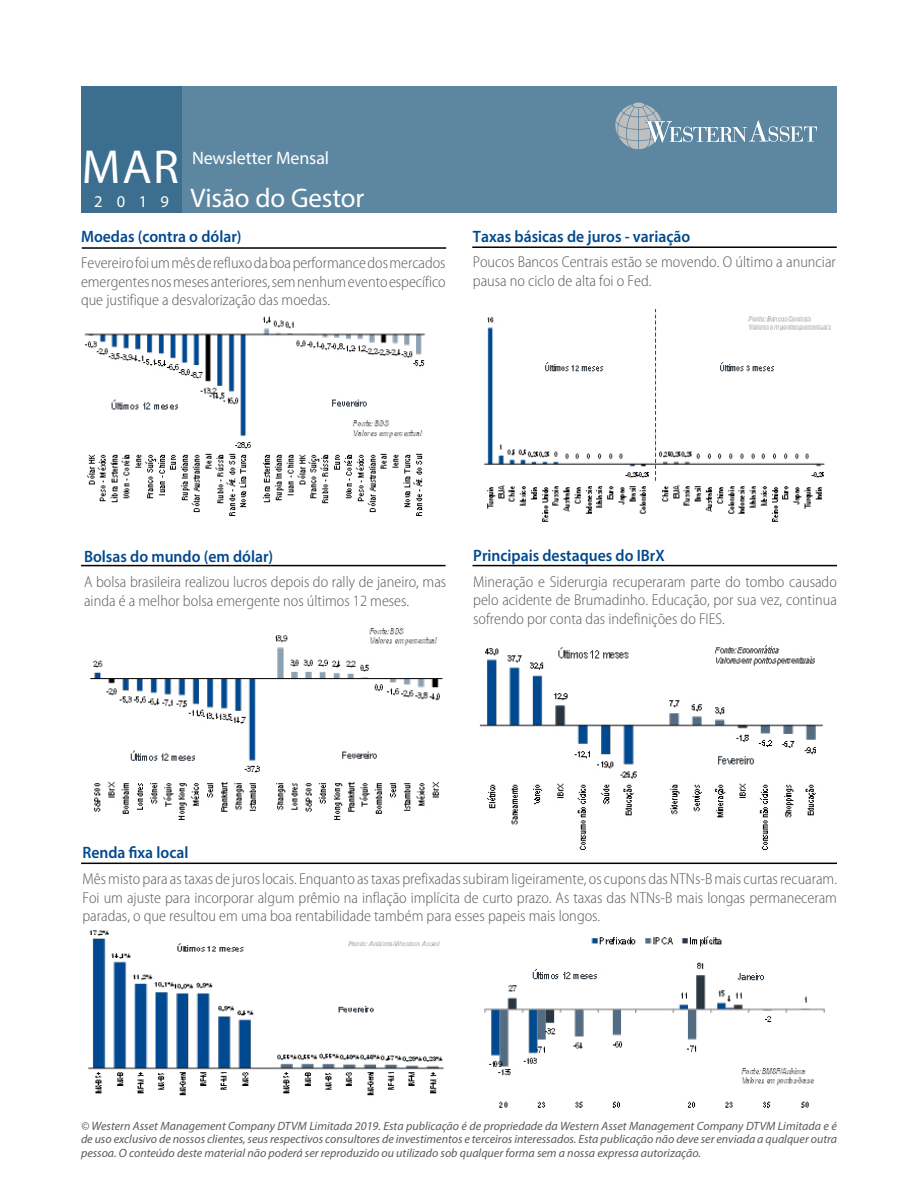
<style>
.page{position:relative;width:918px;height:1188px;background:#fff}
.page>*{position:absolute;margin:0;border:0;box-sizing:border-box;transform-origin:0 0}
.t1{font:48px "Myriad Pro";color:#fff}
.t2{font:27px "Myriad Pro";letter-spacing:-.01em;color:#fff}
.t3{font:18px "Myriad Pro";letter-spacing:-.005em;color:#fff}
.t4{font:600 16.5px "Myriad Pro";color:#004990;scale:.95 1}
.t5{font:16.5px "Myriad Pro";color:#fff}
.t6{font:300 semi-condensed 15.75px/18.8px "Myriad Pro";color:#58595b;text-align:justify}
.t7{font:italic 12px/13.5px "Myriad Pro";color:#58595b;text-align:justify}
</style>
<div class="page">
<div style="left:81px;top:87px;width:756px;height:126px;background:#5d87a1"></div>
<div style="left:81px;top:87px;width:101px;height:126px;background:#3b6e8f"></div>
<hr style="left:633px;top:103px;width:11px;height:4px;background:#bfbfbf;border-radius:50%">
<svg style="left:615px;top:105px;width:202px;height:44px"></svg>
<hr style="left:82px;top:247px;width:364px;height:2px;background:#000">
<hr style="left:472px;top:246px;width:365px;height:2px;background:#000">
<hr style="left:81px;top:565px;width:365px;height:1px;background:#000">
<hr style="left:472px;top:565px;width:365px;height:1px;background:#000">
<hr style="left:81px;top:863px;width:756px;height:1px;background:#000">
<img style="left:88px;top:930px;width:356px;height:166px">
<img style="left:84px;top:316px;width:341px;height:200px">
<img style="left:484px;top:309px;width:347px;height:213px">
<img style="left:90px;top:628px;width:353px;height:192px">
<img style="left:479px;top:645px;width:344px;height:205px">
<img style="left:484px;top:936px;width:341px;height:172px">
<h1 class="t1" style="left:82px;top:137px;width:88px">mar</h1>
<p class="t3" style="left:192px;top:146px;width:139px">Newsletter Mensal</p>
<h2 class="t2" style="left:190px;top:181px;width:175px">Visão do Gestor</h2>
<p class="t5" style="left:94px;top:192px;width:76px">2019</p>
<p class="t4" style="left:81px;top:226px;width:171px">Moedas (contra o dólar)</p>
<p class="t6" style="left:81px;top:254px;width:366px">Fevereiro foi um mês de refluxo da boa performance dos mercados emergentes nos meses anteriores, sem nenhum evento específico que justifique a desvalorização das moedas.</p>
<p class="t4" style="left:473px;top:226px;width:230px">Taxas básicas de juros - variação</p>
<p class="t6" style="left:473px;top:253px;width:364px">Poucos Bancos Centrais estão se movendo. O último a anunciar pausa no ciclo de alta foi o Fed.</p>
<p class="t4" style="left:84px;top:546px;width:201px">Bolsas do mundo (em dólar)</p>
<p class="t6" style="left:84px;top:573px;width:364px">A bolsa brasileira realizou lucros depois do rally de janeiro, mas ainda é a melhor bolsa emergente nos últimos 12 meses.</p>
<p class="t4" style="left:473px;top:545px;width:203px">Principais destaques do IBrX</p>
<p class="t6" style="left:473px;top:572px;width:365px">Mineração e Siderurgia recuperaram parte do tombo causado pelo acidente de Brumadinho. Educação, por sua vez, continua sofrendo por conta das indefinições do FIES.</p>
<p class="t4" style="left:82px;top:842px;width:113px">Renda fixa local</p>
<p class="t6" style="left:82px;top:870px;width:756px">Mês misto para as taxas de juros locais. Enquanto as taxas prefixadas subiram ligeiramente, os cupons das NTNs-B mais curtas recuaram.<br>Foi um ajuste para incorporar algum prêmio na inflação implícita de curto prazo. As taxas das NTNs-B mais longas permaneceram paradas, o que resultou em uma boa rentabilidade também para esses papeis mais longos.</p>
<p class="t7" style="left:81px;top:1119px;width:758px">© Western Asset Management Company DTVM Limitada 2019. Esta publicação é de propriedade da Western Asset Management Company DTVM Limitada e é de uso exclusivo de nossos clientes, seus respectivos consultores de investimentos e terceiros interessados. Esta publicação não deve ser enviada a qualquer outra pessoa. O conteúdo deste material não poderá ser reproduzido ou utilizado sob qualquer forma sem a nossa expressa autorização.</p>
</div>
